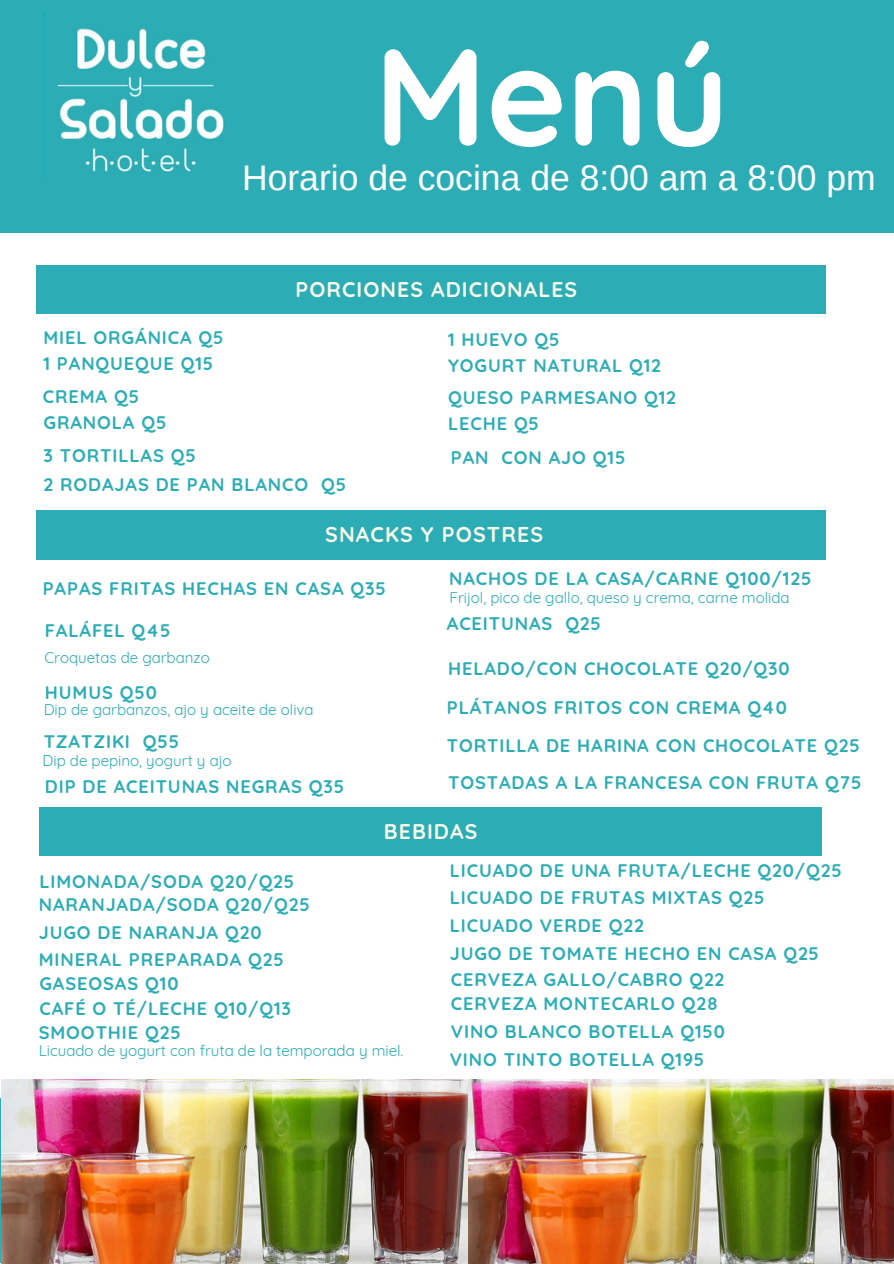
<style>
.page{position:relative;width:894px;height:1264px;background:#fff}
.page>*{position:absolute;margin:0;border:0;box-sizing:border-box;transform-origin:0 0}
.t1{font:700 137.4px "Quicksand";color:#fff}
.t2{font:35.55px "Arimo";color:#fff}
.t3{font:700 21.45px "Quicksand";letter-spacing:.05em;color:#fafaea}
.t4{font:700 21.15px "Quicksand";letter-spacing:.05em;color:#fafaea}
.t5{font:700 18.15px "Quicksand";letter-spacing:.05em;color:#2cadb5}
.t6{font:15.15px "Quicksand";color:#2cadb5}
</style>
<div class="page">
<div style="left:36px;top:265px;width:789px;height:48px;background:#2cadb5"></div>
<div style="left:36px;top:510px;width:788px;height:49px;background:#2cadb5"></div>
<div style="left:39px;top:807px;width:782px;height:48px;background:#2cadb5"></div>
<div style="left:464px;top:0;width:429px;height:233px;background:#2cadb5"></div>
<div style="left:0;top:0;width:528px;height:233px;background:#2cadb5"></div>
<img style="left:43px;top:13px;width:181px;height:164px">
<img style="left:1px;top:1079px;width:892px;height:184px">
<h4 class="t1" style="left:374px;top:8px;width:356px">Menú</h4>
<h4 class="t2" style="left:242px;top:158px;width:635px">Horario de cocina de 8:00 am a 8:00 pm</h4>
<h4 class="t5" style="left:43px;top:326px;width:182px">MIEL ORGÁNICA Q5</h4>
<h4 class="t5" style="left:43px;top:352px;width:171px">1 PANQUEQUE Q15</h4>
<p class="t5" style="left:43px;top:384px;width:98px">CREMA Q5</p>
<h4 class="t5" style="left:43px;top:411px;width:125px">GRANOLA Q5</h4>
<h4 class="t5" style="left:43px;top:443px;width:154px">3 TORTILLAS Q5</h4>
<p class="t4" style="left:295px;top:275px;width:283px">PORCIONES ADICIONALES</p>
<h4 class="t5" style="left:448px;top:328px;width:113px">1 HUEVO Q5</h4>
<p class="t5" style="left:448px;top:354px;width:214px">YOGURT NATURAL Q12</p>
<h4 class="t5" style="left:448px;top:385px;width:229px">QUESO PARMESANO Q12</h4>
<p class="t5" style="left:448px;top:412px;width:93px">LECHE Q5</p>
<h4 class="t5" style="left:451px;top:446px;width:176px">PAN CON AJO Q15</h4>
<h4 class="t5" style="left:43px;top:473px;width:304px">2 RODAJAS DE PAN BLANCO Q5</h4>
<p class="t3" style="left:325px;top:520px;width:219px">SNACKS Y POSTRES</p>
<h3 class="t5" style="left:43px;top:577px;width:344px">PAPAS FRITAS HECHAS EN CASA Q35</h3>
<h4 class="t5" style="left:45px;top:619px;width:127px">FALÁFEL Q45</h4>
<h4 class="t6" style="left:44px;top:648px;width:167px">Croquetas de garbanzo</h4>
<h4 class="t5" style="left:45px;top:680px;width:114px">HUMUS Q50</h4>
<h4 class="t5" style="left:44px;top:729px;width:137px">TZATZIKI Q55</h4>
<h4 class="t6" style="left:44px;top:699px;width:271px">Dip de garbanzos, ajo y aceite de oliva</h4>
<p class="t6" style="left:43px;top:750px;width:190px">Dip de pepino, yogurt y ajo</p>
<h4 class="t5" style="left:45px;top:775px;width:301px">DIP DE ACEITUNAS NEGRAS Q35</h4>
<h4 class="t5" style="left:449px;top:566px;width:364px">NACHOS DE LA CASA/CARNE Q100/125</h4>
<h4 class="t6" style="left:449px;top:587px;width:341px">Frijol, pico de gallo, queso y crema, carne molida</h4>
<p class="t5" style="left:446px;top:611px;width:156px">ACEITUNAS Q25</p>
<h4 class="t5" style="left:448px;top:656px;width:343px">HELADO/CON CHOCOLATE Q20/Q30</h4>
<h4 class="t5" style="left:446px;top:696px;width:341px">PLÁTANOS FRITOS CON CREMA Q40</h4>
<h4 class="t5" style="left:446px;top:734px;width:414px">TORTILLA DE HARINA CON CHOCOLATE Q25</h4>
<h4 class="t5" style="left:448px;top:770px;width:415px">TOSTADAS A LA FRANCESA CON FRUTA Q75</h4>
<h3 class="t5" style="left:39px;top:869px;width:256px">LIMONADA/SODA Q20/Q25</h3>
<h4 class="t5" style="left:39px;top:892px;width:272px">NARANJADA/SODA Q20/Q25</h4>
<h4 class="t5" style="left:39px;top:920px;width:224px">JUGO DE NARANJA Q20</h4>
<h4 class="t5" style="left:39px;top:947px;width:246px">MINERAL PREPARADA Q25</h4>
<h4 class="t5" style="left:39px;top:972px;width:140px">GASEOSAS Q10</h4>
<h4 class="t5" style="left:39px;top:996px;width:253px">CAFÉ O TÉ/LECHE Q10/Q13</h4>
<h1 class="t4" style="left:384px;top:817px;width:95px">BEBIDAS</h1>
<h4 class="t5" style="left:449px;top:858px;width:393px">LICUADO DE UNA FRUTA/LECHE Q20/Q25</h4>
<h4 class="t5" style="left:449px;top:886px;width:316px">LICUADO DE FRUTAS MIXTAS Q25</h4>
<h3 class="t5" style="left:449px;top:913px;width:196px">LICUADO VERDE Q22</h3>
<h4 class="t5" style="left:449px;top:941px;width:371px">JUGO DE TOMATE HECHO EN CASA Q25</h4>
<p class="t5" style="left:451px;top:967px;width:275px">CERVEZA GALLO/CABRO Q22</p>
<h4 class="t5" style="left:451px;top:991px;width:268px">CERVEZA MONTECARLO Q28</h4>
<h4 class="t5" style="left:39px;top:1021px;width:143px">SMOOTHIE Q25</h4>
<h4 class="t6" style="left:39px;top:1040px;width:366px">Licuado de yogurt con fruta de la temporada y miel.</h4>
<h4 class="t5" style="left:451px;top:1019px;width:275px">VINO BLANCO BOTELLA Q150</h4>
<p class="t5" style="left:449px;top:1047px;width:256px">VINO TINTO BOTELLA Q195</p>
</div>
